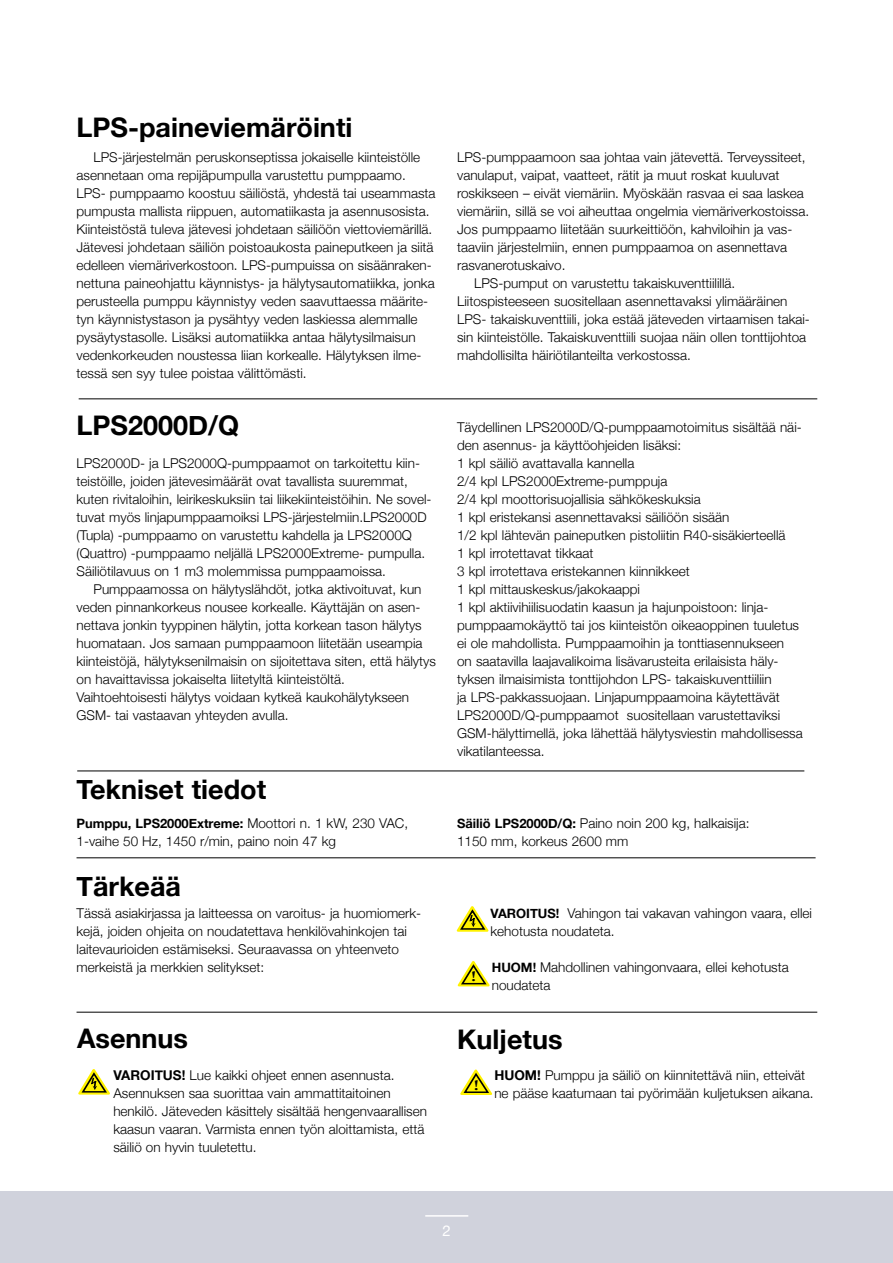
<style>
.page{position:relative;width:893px;height:1263px;background:#fff}
.page>*{position:absolute;margin:0;border:0;box-sizing:border-box;transform-origin:0 0}
.t1{font:700 27px "Helvetica Neue";color:#000}
.t2{font:15px "Helvetica Neue";color:#fff}
.t3{font:700 14.25px "Palatino";color:#000;scale:1.26 1}
.t4{font:300 13.5px/18px "Helvetica Neue";color:#000}
.t5{font:700 12.9px "Helvetica Neue";color:#000}
.s1{font-weight:300;font-size:13.5px}
.s2{font-weight:700}
.s3{font-weight:700;font-size:12.9px}
</style>
<div class="page">
<div style="left:0;top:1191px;width:893px;height:72px;background:#d0d2dc"></div>
<hr style="left:425px;top:1215px;width:43px;height:1px;background:#fff">
<svg style="left:456px;top:906px;width:33px;height:26px"></svg>
<svg style="left:457px;top:961px;width:33px;height:26px"></svg>
<svg style="left:460px;top:1069px;width:32px;height:26px"></svg>
<svg style="left:78px;top:1069px;width:32px;height:26px"></svg>
<hr style="left:79px;top:399px;width:738px;height:1px;background:#000">
<hr style="left:77px;top:771px;width:727px;height:1px;background:#000">
<hr style="left:77px;top:857px;width:739px;height:1px;background:#000">
<hr style="left:77px;top:1012px;width:740px;height:1px;background:#000">
<h1 class="t1" style="left:77px;top:106px;width:277px">LPS-paineviemäröinti</h1>
<p class="t4" style="left:77px;top:147px;width:361px;text-indent:17px">LPS-järjestelmän peruskonseptissa jokaiselle kiinteistölle asennetaan oma repijäpumpulla varustettu pumppaamo.<br>LPS- pumppaamo koostuu säiliöstä, yhdestä tai useammasta pumpusta mallista riippuen, automatiikasta ja asennusosista.<br>Kiinteistöstä tuleva jätevesi johdetaan säiliöön viettoviemärillä.<br>Jätevesi johdetaan säiliön poistoaukosta paineputkeen ja siitä edelleen viemäriverkostoon. LPS-pumpuissa on sisäänraken&shy;nettuna paineohjattu käynnistys- ja hälytysautomatiikka, jonka perusteella pumppu käynnistyy veden saavuttaessa määrite&shy;tyn käynnistystason ja pysähtyy veden laskiessa alemmalle pysäytystasolle. Lisäksi automatiikka antaa hälytysilmaisun vedenkorkeuden noustessa liian korkealle. Hälytyksen ilme&shy;tessä sen syy tulee poistaa välittömästi.</p>
<p class="t4" style="left:457px;top:147px;width:350px">LPS-pumppaamoon saa johtaa vain jätevettä. Terveyssiteet,</p>
<p class="t4" style="left:457px;top:165px;width:324px">vanulaput, vaipat, vaatteet, rätit ja muut roskat kuuluvat</p>
<p class="t4" style="left:457px;top:183px;width:348px">roskikseen – eivät viemäriin. Myöskään rasvaa ei saa laskea</p>
<p class="t4" style="left:457px;top:201px;width:354px">viemäriin, sillä se voi aiheuttaa ongelmia viemäriverkostoissa.</p>
<p class="t4" style="left:457px;top:219px;width:337px">Jos pumppaamo liitetään suurkeittiöön, kahviloihin ja vas-</p>
<p class="t4" style="left:457px;top:237px;width:331px">taaviin järjestelmiin, ennen pumppaamoa on asennettava</p>
<p class="t4" style="left:457px;top:255px;width:110px">rasvanerotuskaivo.</p>
<p class="t4" style="left:474px;top:273px;width:263px">LPS-pumput on varustettu takaiskuventtiilillä.</p>
<p class="t4" style="left:457px;top:291px;width:332px">Liitospisteeseen suositellaan asennettavaksi ylimääräinen</p>
<p class="t4" style="left:457px;top:309px;width:354px">LPS- takaiskuventtiili, joka estää jäteveden virtaamisen takai-</p>
<p class="t4" style="left:457px;top:327px;width:351px">sin kiinteistölle. Takaiskuventtiili suojaa näin ollen tonttijohtoa</p>
<p class="t4" style="left:457px;top:345px;width:235px">mahdollisilta häiriötilanteilta verkostossa.</p>
<h1 class="t1" style="left:77px;top:404px;width:164px">LPS2000D/Q</h1>
<p class="t4" style="left:77px;top:453px;width:357px">LPS2000D- ja LPS2000Q-pumppaamot on tarkoitettu kiin&shy;teistöille, joiden jätevesimäärät ovat tavallista suuremmat, kuten rivitaloihin, leirikeskuksiin tai liikekiinteistöihin. Ne sovel&shy;tuvat myös linjapumppaamoiksi LPS-järjestelmiin.LPS2000D (Tupla) -pumppaamo on varustettu kahdella ja LPS2000Q (Quattro) -pumppaamo neljällä LPS2000Extreme- pumpulla.<br>Säiliötilavuus on 1 m3 molemmissa pumppaamoissa.</p>
<p class="t4" style="left:77px;top:579px;width:361px;text-indent:17px">Pumppaamossa on hälytyslähdöt, jotka aktivoituvat, kun veden pinnankorkeus nousee korkealle. Käyttäjän on asen&shy;nettava jonkin tyyppinen hälytin, jotta korkean tason hälytys huomataan. Jos samaan pumppaamoon liitetään useampia kiinteistöjä, hälytyksenilmaisin on sijoitettava siten, että hälytys on havaittavissa jokaiselta liitetyltä kiinteistöltä.<br>Vaihtoehtoisesti hälytys voidaan kytkeä kaukohälytykseen GSM- tai vastaavan yhteyden avulla.</p>
<h1 class="t1" style="left:77px;top:768px;width:191px">Tekniset tiedot</h1>
<p class="t5" style="left:77px;top:813px;width:333px">Pumppu, LPS2000Extreme: <span class="s1">Moottori n. 1 kW, 230 VAC,</span></p>
<p class="t4" style="left:77px;top:831px;width:261px">1-vaihe 50 Hz, 1450 r/min, paino noin 47 kg</p>
<h1 class="t1" style="left:77px;top:865px;width:106px">Tärkeää</h1>
<p class="t4" style="left:77px;top:903px;width:346px">Tässä asiakirjassa ja laitteessa on varoitus- ja huomiomerk&shy;kejä, joiden ohjeita on noudatettava henkilövahinkojen tai laitevaurioiden estämiseksi. Seuraavassa on yhteenveto merkeistä ja merkkien selitykset:</p>
<h1 class="t1" style="left:77px;top:1017px;width:113px">Asennus</h1>
<p class="t4" style="left:113px;top:1065px;width:315px"><span class="s2">VAROITUS!</span> Lue kaikki ohjeet ennen asennusta.<br>Asennuksen saa suorittaa vain ammattitaitoinen henkilö. Jäteveden käsittely sisältää hengenvaarallisen kaasun vaaran. Varmista ennen työn aloittamista, että säiliö on hyvin tuuletettu.</p>
<p class="t4" style="left:457px;top:417px;width:347px">Täydellinen LPS2000D/Q-pumppaamotoimitus sisältää näi&shy;den asennus- ja käyttöohjeiden lisäksi:<br>1 kpl säiliö avattavalla kannella<br>2/4 kpl LPS2000Extreme-pumppuja<br>2/4 kpl moottorisuojallisia sähkökeskuksia<br>1 kpl eristekansi asennettavaksi säiliöön sisään<br>1/2 kpl lähtevän paineputken pistoliitin R40-sisäkierteellä<br>1 kpl irrotettavat tikkaat<br>3 kpl irrotettava eristekannen kiinnikkeet<br>1 kpl mittauskeskus/jakokaappi<br>1 kpl aktiivihiilisuodatin kaasun ja hajunpoistoon: linja&shy;pumppaamokäyttö tai jos kiinteistön oikeaoppinen tuuletus ei ole mahdollista. Pumppaamoihin ja tonttiasennukseen<br>on saatavilla laajavalikoima lisävarusteita erilaisista häly&shy;tyksen ilmaisimista tonttijohdon LPS- takaiskuventtiiliin<br>ja LPS-pakkassuojaan. Linjapumppaamoina käytettävät LPS2000D/Q-pumppaamot suositellaan varustettaviksi GSM-hälyttimellä, joka lähettää hälytysviestin mahdollisessa vikatilanteessa.</p>
<p class="t4" style="left:457px;top:813px;width:294px"><span class="s3">Säiliö LPS2000D/Q:</span> Paino noin 200 kg, halkaisija:<br>1150 mm, korkeus 2600 mm</p>
<p class="t3" style="left:471px;top:964px;width:5px">!</p>
<p class="t4" style="left:490px;top:903px;width:323px"><span class="s3">VAROITUS!</span> Vahingon tai vakavan vahingon vaara, ellei kehotusta noudateta.</p>
<p class="t4" style="left:492px;top:957px;width:298px"><span class="s3">HUOM!</span> Mahdollinen vahingonvaara, ellei kehotusta noudateta</p>
<h1 class="t1" style="left:457px;top:1018px;width:107px">Kuljetus</h1>
<p class="t4" style="left:494px;top:1065px;width:321px"><span class="s2">HUOM!</span> Pumppu ja säiliö on kiinnitettävä niin, etteivät ne pääse kaatumaan tai pyörimään kuljetuksen aikana.</p>
<p class="t3" style="left:474px;top:1073px;width:5px">!</p>
<p class="t2" style="left:443px;top:1219px;width:10px">2</p>
</div>
